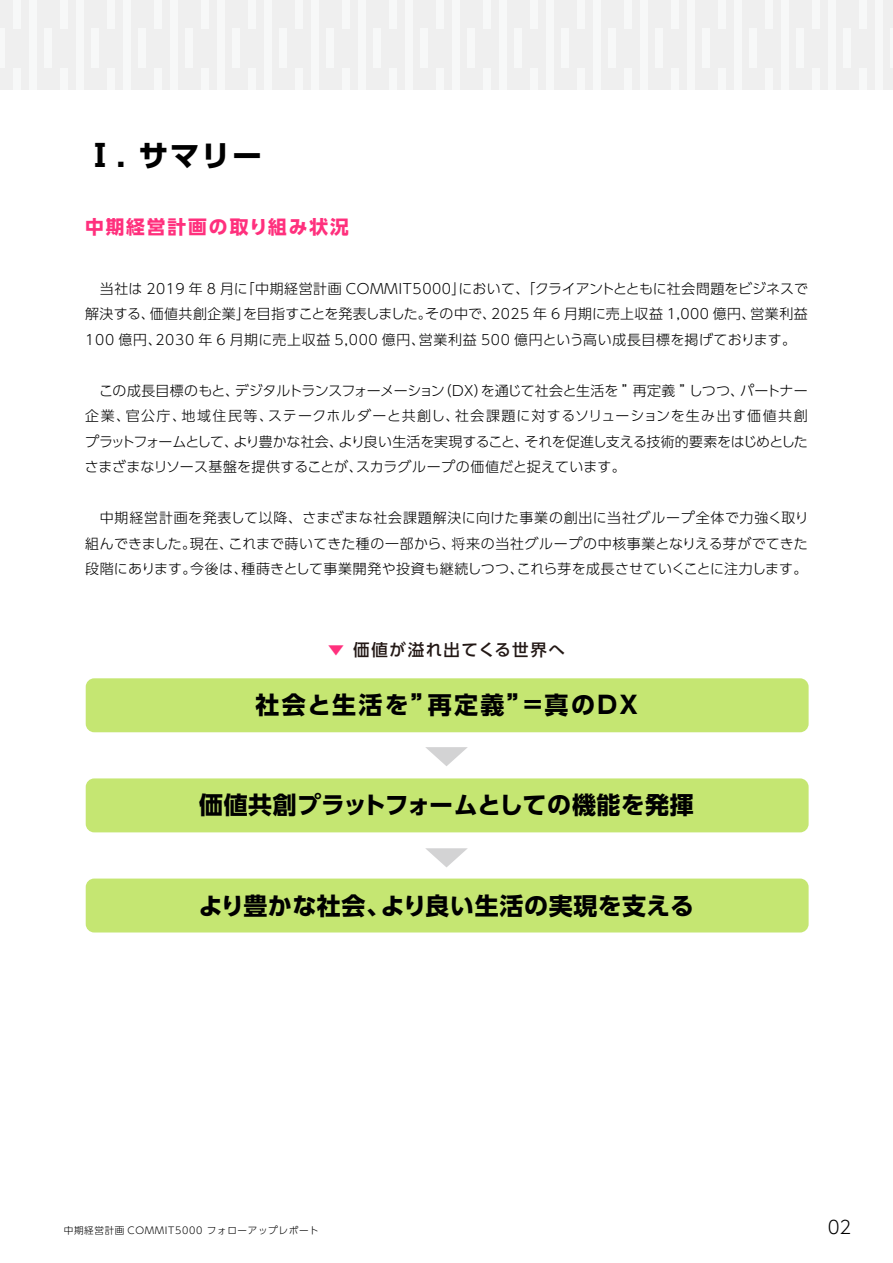
<style>
.page{position:relative;width:893px;height:1263px;background:#fff}
.page>*{position:absolute;margin:0;border:0;box-sizing:border-box;transform-origin:0 0}
.t1{font:700 30px "UD Shin Go Pro";color:#000}
.t2{font:700 24px "UD Shin Go Pro";letter-spacing:.025em;color:#000}
.t3{font:700 24px "UD Shin Go Pro";letter-spacing:.1em;color:#000}
.t4{font:700 18.75px "UD Shin Go Pro";letter-spacing:.1em;color:#ff307d}
.t5{font:300 18px "UD Shin Go Pro";color:#000}
.t6{font:500 16.5px "UD Shin Go Pro";letter-spacing:.095em;color:#231815}
.t7{font:300 13.95px/25.5px "UD Shin Go Pro";letter-spacing:.025em;color:#000;text-align:justify}
.t8{font:300 9.6px "UD Shin Go Pro";letter-spacing:.07em;color:#000}
.s1{color:#ff307d}
</style>
<div class="page">
<svg style="left:425px;top:747px;width:43px;height:19px"></svg>
<div style="left:0;top:0;width:893px;height:89px;background:#efefef"></div>
<div style="left:86px;top:678px;width:723px;height:54px;background:#c5e672;border-radius:9px"></div>
<div style="left:86px;top:778px;width:723px;height:54px;background:#c5e672;border-radius:9px"></div>
<div style="left:86px;top:878px;width:723px;height:54px;background:#c5e672;border-radius:9px"></div>
<svg style="left:425px;top:848px;width:43px;height:19px"></svg>
<h1 class="t1" style="left:85px;top:132px;width:179px">Ⅰ. サマリー</h1>
<h3 class="t4" style="left:85px;top:211px;width:265px">中期経営計画の取り組み状況</h3>
<p class="t7" style="left:85px;top:275px;width:724px;text-indent:15px">当社は 2019 年 8 月に「中期経営計画 COMMIT5000」において、「クライアントとともに社会問題をビジネスで解決する、価値共創企業」を目指すことを発表しました。その中で、2025 年 6 月期に売上収益 1,000 億円、営業利益100 億円、2030 年 6 月期に売上収益 5,000 億円、営業利益 500 億円という高い成長目標を掲げております。</p>
<p class="t7" style="left:85px;top:377px;width:724px;text-indent:14px">この成長目標のもと、デジタルトランスフォーメーション（DX）を通じて社会と生活を ”再定義 ”しつつ、パートナー企業、官公庁、地域住民等、ステークホルダーと共創し、社会課題に対するソリューションを生み出す価値共創プラットフォームとして、より豊かな社会、より良い生活を実現すること、それを促進し支える技術的要素をはじめとしたさまざまなリソース基盤を提供することが、スカラグループの価値だと捉えています。</p>
<p class="t7" style="left:85px;top:505px;width:725px">　中期経営計画を発表して以降、さまざまな社会課題解決に向けた事業の創出に当社グループ全体で力強く取り組んできました。現在、これまで蒔いてきた種の一部から、将来の当社グループの中核事業となりえる芽がでてきた段階にあります。今後は、種蒔きとして事業開発や投資も継続しつつ、これら芽を成長させていくことに注力します。</p>
<p class="t6" style="left:328px;top:636px;width:239px"><span class="s1">▼</span> 価値が溢れ出てくる世界へ</p>
<h2 class="t3" style="left:255px;top:686px;width:384px">社会と生活を”再定義”＝真のDX</h2>
<h2 class="t2" style="left:199px;top:786px;width:496px">価値共創プラットフォームとしての機能を発揮</h2>
<h2 class="t2" style="left:198px;top:886px;width:497px">より豊かな社会、より良い生活の実現を支える</h2>
<p class="t8" style="left:64px;top:1223px;width:257px">中期経営計画 COMMIT5000 フォローアップレポート</p>
<p class="t5" style="left:828px;top:1212px;width:25px">02</p>
</div>
